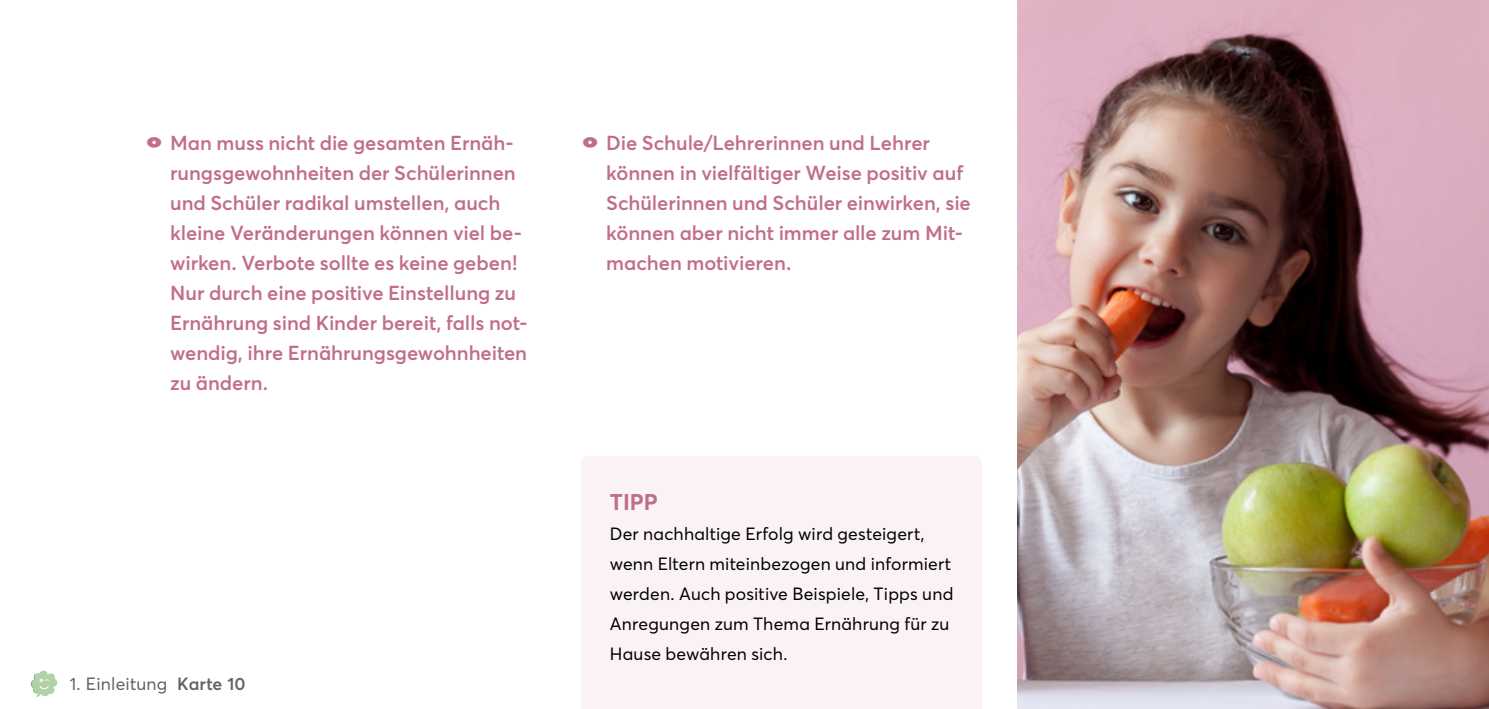
<style>
.page{position:relative;width:1489px;height:709px;background:#fff}
.page>*{position:absolute;margin:0;border:0;box-sizing:border-box;transform-origin:0 0}
.t1{font:700 22.5px "Averta";color:#c16e8b}
.t2{font:600 20px/30px "Averta";letter-spacing:-.005em;color:#c16e8b}
.t3{font:17.5px/30px "Averta";letter-spacing:.01em;color:#000}
.t4{font:17.5px "Averta";letter-spacing:.01em;color:#65615d}
.s1{font-weight:600}
</style>
<div class="page">
<svg style="left:31px;top:670px;width:26px;height:27px"></svg>
<div style="left:582px;top:456px;width:399px;height:253px;background:#fbf3f3"></div>
<img style="left:1017px;top:0;width:471px;height:709px">
<p class="t2" style="left:170px;top:127px;width:359px">Man muss nicht die gesamten Ernäh&shy;rungsgewohnheiten der Schülerinnen und Schüler radikal umstellen, auch kleine Veränderungen können viel be&shy;wirken. Verbote sollte es keine geben!<br>Nur durch eine positive Einstellung zu Ernährung sind Kinder bereit, falls not&shy;wendig, ihre Ernährungsgewohnheiten zu ändern.</p>
<p class="t4" style="left:70px;top:672px;width:177px">1. Einleitung <span class="s1">Karte 10</span></p>
<p class="t2" style="left:606px;top:127px;width:366px">Die Schule / Lehrerinnen und Lehrer können in vielfältiger Weise positiv auf Schülerinnen und Schüler einwirken, sie können aber nicht immer alle zum Mit&shy;machen motivieren.</p>
<p class="t1" style="left:609px;top:486px;width:50px">TIPP</p>
<p class="t3" style="left:609px;top:518px;width:345px">Der nachhaltige Erfolg wird gesteigert, wenn Eltern miteinbezogen und informiert werden. Auch positive Beispiele, Tipps und Anregungen zum Thema Ernährung für zu Hause bewähren sich.</p>
</div>
